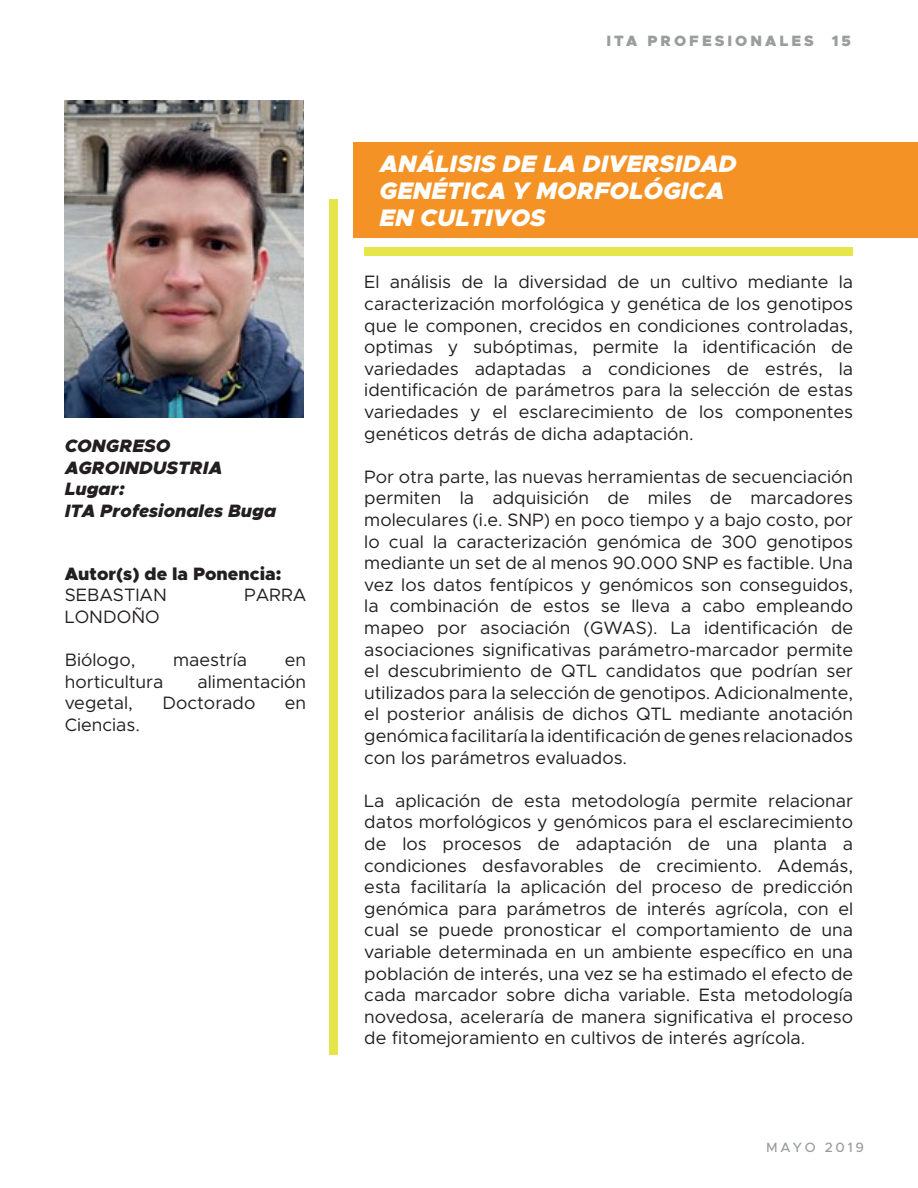
<style>
.page{position:relative;width:918px;height:1188px;background:#fff}
.page>*{position:absolute;margin:0;border:0;box-sizing:border-box;transform-origin:0 0}
.t1{font:italic 900 24px/27px "Metropolis";color:#fff}
.t2{font:18px/21.6px "Metropolis";color:#231f20;text-align:justify}
.t3{font:italic 900 18px/21.6px "Metropolis";color:#231f20}
.t4{font:900 18px "Metropolis";color:#231f20}
.t5{font:900 15px "Metropolis";letter-spacing:.2em;color:#9a9c9e}
.t6{font:500 13.5px "Metropolis";letter-spacing:.2em;color:#9a9c9e}
</style>
<div class="page">
<div style="left:364px;top:247px;width:488px;height:9px;background:#e6e64b"></div>
<div style="left:329px;top:199px;width:9px;height:855px;background:#e6e64b"></div>
<div style="left:353px;top:142px;width:565px;height:96px;background:#f59225"></div>
<img style="left:65px;top:100px;width:239px;height:317px">
<p class="t3" style="left:65px;top:435px;width:213px">CONGRESO<br>AGROINDUSTRIA<br>Lugar:<br>ITA Profesionales Buga</p>
<p class="t4" style="left:65px;top:562px;width:218px">Autor(s) de la Ponencia:</p>
<p class="t2" style="left:65px;top:584px;width:104px">SEBASTIAN</p>
<p class="t2" style="left:244px;top:584px;width:64px">PARRA</p>
<p class="t2" style="left:65px;top:606px;width:97px">LONDOÑO</p>
<p class="t2" style="left:65px;top:649px;width:72px">Biólogo,</p>
<p class="t2" style="left:173px;top:649px;width:76px">maestría</p>
<p class="t2" style="left:285px;top:649px;width:23px">en</p>
<p class="t2" style="left:65px;top:671px;width:100px">horticultura</p>
<p class="t2" style="left:198px;top:671px;width:110px">alimentación</p>
<p class="t2" style="left:65px;top:692px;width:70px">vegetal,</p>
<p class="t2" style="left:162px;top:692px;width:94px">Doctorado</p>
<p class="t2" style="left:285px;top:692px;width:23px">en</p>
<p class="t2" style="left:65px;top:714px;width:77px">Ciencias.</p>
<p class="t5" style="left:606px;top:32px;width:246px">ITA PROFESIONALES 15</p>
<h1 class="t1" style="left:379px;top:150px;width:359px">ANÁLISIS DE LA DIVERSIDAD<br>GENÉTICA Y MORFOLÓGICA<br>EN CULTIVOS</h1>
<p class="t2" style="left:364px;top:271px;width:490px">El análisis de la diversidad de un cultivo mediante la caracterización morfológica y genética de los genotipos que le componen, crecidos en condiciones controladas, optimas y subóptimas, permite la identificación de variedades adaptadas a condiciones de estrés, la identificación de parámetros para la selección de estas variedades y el esclarecimiento de los componentes genéticos detrás de dicha adaptación.</p>
<p class="t2" style="left:364px;top:466px;width:490px">Por otra parte, las nuevas herramientas de secuenciación permiten la adquisición de miles de marcadores moleculares (i.e. SNP) en poco tiempo y a bajo costo, por lo cual la caracterización genómica de 300 genotipos mediante un set de al menos 90.000 SNP es factible. Una vez los datos fentípicos y genómicos son conseguidos, la combinación de estos se lleva a cabo empleando mapeo por asociación (GWAS). La identificación de asociaciones significativas parámetro-marcador permite el descubrimiento de QTL candidatos que podrían ser utilizados para la selección de genotipos. Adicionalmente, el posterior análisis de dichos QTL mediante anotación genómica facilitaría la identificación de genes relacionados con los parámetros evaluados.</p>
<p class="t2" style="left:364px;top:790px;width:490px">La aplicación de esta metodología permite relacionar datos morfológicos y genómicos para el esclarecimiento de los procesos de adaptación de una planta a condiciones desfavorables de crecimiento. Además, esta facilitaría la aplicación del proceso de predicción genómica para parámetros de interés agrícola, con el cual se puede pronosticar el comportamiento de una variable determinada en un ambiente específico en una población de interés, una vez se ha estimado el efecto de cada marcador sobre dicha variable. Esta metodología novedosa, aceleraría de manera significativa el proceso de fitomejoramiento en cultivos de interés agrícola.</p>
<p class="t6" style="left:766px;top:1139px;width:99px">MAYO 2019</p>
</div>
